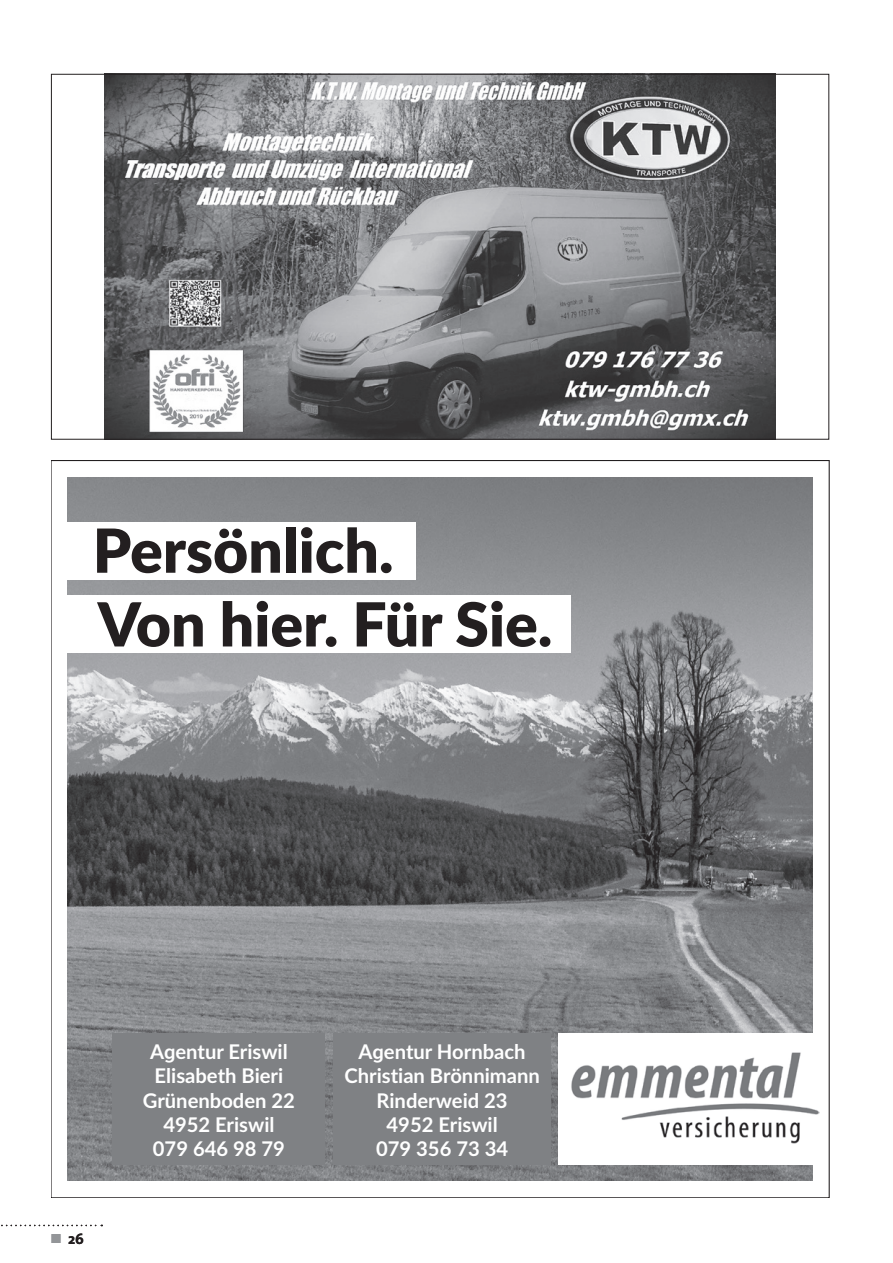
<style>
.page{position:relative;width:893px;height:1263px;background:#fff}
.page>*{position:absolute;margin:0;border:0;box-sizing:border-box;transform-origin:0 0}
.t1{font:900 60.75px/73.7px "EV Lato";color:#231f20}
.t2{font:700 20.25px/24.3px "EV Lato";color:#fff;text-align:center}
.t3{font:700 15px "The Sans";color:#231f20}
</style>
<div class="page">
<svg style="left:1px;top:1225px;width:101px;height:1px"></svg>
<img style="left:68px;top:477px;width:744px;height:704px">
<div style="left:334px;top:1034px;width:217px;height:131px;background:#7f8184"></div>
<div style="left:112px;top:1034px;width:213px;height:131px;background:#7f8184"></div>
<div style="left:63px;top:522px;width:353px;height:57px;background:#fff"></div>
<div style="left:63px;top:596px;width:507px;height:57px;background:#fff"></div>
<div style="left:559px;top:1034px;width:262px;height:131px;background:#fff"></div>
<img style="left:571px;top:1052px;width:248px;height:92px">
<img style="left:105px;top:76px;width:671px;height:362px">
<h1 class="t1" style="left:93px;top:511px;width:461px">Persönlich.<br>Von hier. Für Sie.</h1>
<p class="t3" style="left:68px;top:1226px;width:17px">26</p>
<p class="t2" style="left:143px;top:1039px;width:154px">Agentur Eriswil<br>Elisabeth Bieri<br>Grünenboden 22<br>4952 Eriswil<br>079 646 98 79</p>
<p class="t2" style="left:344px;top:1039px;width:197px">Agentur Hornbach<br>Christian Brönnimann<br>Rinderweid 23<br>4952 Eriswil<br>079 356 73 34</p>
</div>
